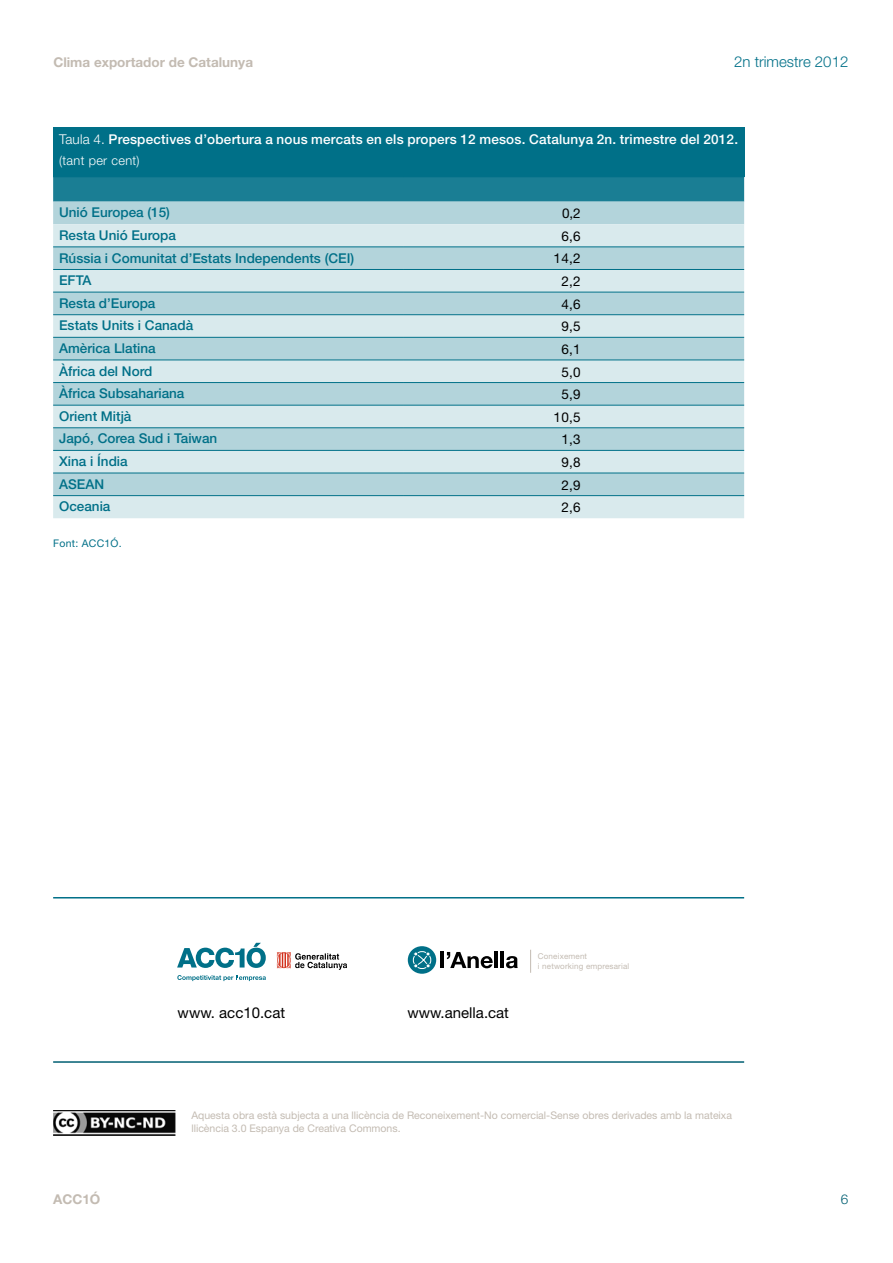
<style>
.page{position:relative;width:893px;height:1263px;background:#fff}
.page>*{position:absolute;margin:0;border:0;box-sizing:border-box;transform-origin:0 0}
.t1{font:15px "Helvetica Neue LT Std";color:#000}
.t2{font:300 15px "Helvetica Neue LT Std";color:#007088}
.t3{font:500 13.5px "Helvetica Neue LT Std";color:#007088}
.t4{font:500 13.5px "Helvetica Neue LT Std";letter-spacing:.015em;color:#fff}
.t5{font:13.5px "Helvetica Neue";color:#000}
.t6{font:700 13.5px "Helvetica Neue";color:#c3bbb2}
.t7{font:300 13.5px "Helvetica Neue";color:#005f72}
.t8{font:300 12.75px "Helvetica Neue";letter-spacing:.025em;color:#fff}
.t9{font:10.5px/12.6px "Helvetica Neue LT Std";color:#c3bbb2}
.t10{font:10.5px "Helvetica Neue";letter-spacing:.025em;color:#007088}
.t11{font:8.1px/9.6px "Helvetica Neue";letter-spacing:.02em;color:#c3bbb2}
.s1{font-family:"Helvetica Neue";font-weight:300}
</style>
<div class="page">
<img style="left:53px;top:1110px;width:123px;height:25px">
<hr style="left:53px;top:897px;width:691px;height:1px;background:#007088">
<hr style="left:53px;top:1061px;width:691px;height:2px;background:#005f72">
<svg style="left:177px;top:943px;width:89px;height:25px"></svg>
<svg style="left:177px;top:975px;width:89px;height:6px"></svg>
<svg style="left:277px;top:952px;width:70px;height:18px"></svg>
<svg style="left:530px;top:950px;width:1px;height:23px"></svg>
<div style="left:408px;top:946px;width:28px;height:28px;background:#007088;border-radius:50%"></div>
<svg style="left:412px;top:951px;width:20px;height:18px"></svg>
<hr style="left:441px;top:952px;width:3px;height:16px;background:#000">
<svg style="left:447px;top:952px;width:46px;height:16px"></svg>
<hr style="left:495px;top:952px;width:3px;height:16px;background:#000">
<hr style="left:501px;top:952px;width:3px;height:16px;background:#000">
<svg style="left:506px;top:956px;width:12px;height:12px"></svg>
<div style="left:53px;top:128px;width:691px;height:49px;background:#007088"></div>
<div style="left:53px;top:178px;width:691px;height:24px;background:#1a7e94"></div>
<div style="left:53px;top:202px;width:691px;height:22px;background:#b3d4db"></div>
<svg style="left:53px;top:224px;width:691px;height:294px;fill:#d9eaed"></svg>
<hr style="left:53px;top:177px;width:351px;height:1px;background:#007088">
<hr style="left:404px;top:177px;width:340px;height:1px;background:#007088">
<hr style="left:53px;top:246px;width:351px;height:1px;background:#007088">
<hr style="left:404px;top:246px;width:340px;height:1px;background:#007088">
<hr style="left:53px;top:269px;width:351px;height:1px;background:#007088">
<hr style="left:404px;top:269px;width:340px;height:1px;background:#007088">
<hr style="left:53px;top:292px;width:351px;height:1px;background:#007088">
<hr style="left:404px;top:292px;width:340px;height:1px;background:#007088">
<hr style="left:53px;top:314px;width:351px;height:1px;background:#007088">
<hr style="left:404px;top:314px;width:340px;height:1px;background:#007088">
<hr style="left:53px;top:337px;width:351px;height:1px;background:#007088">
<hr style="left:404px;top:337px;width:340px;height:1px;background:#007088">
<hr style="left:53px;top:360px;width:351px;height:1px;background:#007088">
<hr style="left:404px;top:360px;width:340px;height:1px;background:#007088">
<hr style="left:53px;top:382px;width:351px;height:1px;background:#007088">
<hr style="left:404px;top:382px;width:340px;height:1px;background:#007088">
<hr style="left:53px;top:405px;width:351px;height:1px;background:#007088">
<hr style="left:404px;top:405px;width:340px;height:1px;background:#007088">
<hr style="left:53px;top:427px;width:351px;height:1px;background:#007088">
<hr style="left:404px;top:427px;width:340px;height:1px;background:#007088">
<hr style="left:53px;top:450px;width:351px;height:1px;background:#007088">
<hr style="left:404px;top:450px;width:340px;height:1px;background:#007088">
<hr style="left:53px;top:473px;width:351px;height:1px;background:#007088">
<hr style="left:404px;top:473px;width:340px;height:1px;background:#007088">
<hr style="left:53px;top:495px;width:351px;height:1px;background:#007088">
<hr style="left:404px;top:495px;width:340px;height:1px;background:#007088">
<p class="t6" style="left:53px;top:54px;width:201px">Clima exportador de Catalunya</p>
<p class="t2" style="left:734px;top:53px;width:116px">2n trimestre 2012</p>
<p class="t4" style="left:59px;top:131px;width:680px"><span class="s1">Taula 4.</span> Prespectives d’obertura a nous mercats en els propers 12 mesos. Catalunya 2n. trimestre del 2012.</p>
<p class="t8" style="left:59px;top:153px;width:82px">(tant per cent)</p>
<p class="t3" style="left:59px;top:204px;width:112px">Unió Europea (15)</p>
<p class="t5" style="left:562px;top:205px;width:20px">0,2</p>
<p class="t3" style="left:59px;top:227px;width:118px">Resta Unió Europa</p>
<p class="t5" style="left:561px;top:228px;width:21px">6,6</p>
<p class="t3" style="left:59px;top:250px;width:297px">Rússia i Comunitat d’Estats Independents (CEI)</p>
<p class="t5" style="left:553px;top:251px;width:29px">14,2</p>
<p class="t3" style="left:59px;top:272px;width:34px">EFTA</p>
<p class="t5" style="left:561px;top:273px;width:21px">2,2</p>
<p class="t3" style="left:59px;top:295px;width:98px">Resta d’Europa</p>
<p class="t5" style="left:561px;top:296px;width:21px">4,6</p>
<p class="t3" style="left:59px;top:317px;width:136px">Estats Units i Canadà</p>
<p class="t5" style="left:561px;top:318px;width:21px">9,5</p>
<p class="t3" style="left:59px;top:340px;width:98px">Amèrica Llatina</p>
<p class="t5" style="left:561px;top:341px;width:21px">6,1</p>
<p class="t3" style="left:59px;top:363px;width:95px">Àfrica del Nord</p>
<p class="t5" style="left:561px;top:364px;width:21px">5,0</p>
<p class="t3" style="left:59px;top:385px;width:127px">Àfrica Subsahariana</p>
<p class="t5" style="left:561px;top:386px;width:21px">5,9</p>
<p class="t3" style="left:59px;top:408px;width:74px">Orient Mitjà</p>
<p class="t5" style="left:553px;top:409px;width:29px">10,5</p>
<p class="t3" style="left:59px;top:431px;width:160px">Japó, Corea Sud i Taiwan</p>
<p class="t5" style="left:561px;top:432px;width:21px">1,3</p>
<p class="t3" style="left:59px;top:453px;width:70px">Xina i Índia</p>
<p class="t5" style="left:561px;top:454px;width:21px">9,8</p>
<p class="t3" style="left:59px;top:476px;width:47px">ASEAN</p>
<p class="t5" style="left:561px;top:477px;width:21px">2,9</p>
<p class="t3" style="left:59px;top:498px;width:53px">Oceania</p>
<p class="t5" style="left:561px;top:499px;width:21px">2,6</p>
<p class="t10" style="left:53px;top:537px;width:70px">Font: ACC1Ó.</p>
<p class="t1" style="left:178px;top:1004px;width:109px">www. acc10.cat</p>
<p class="t1" style="left:407px;top:1004px;width:103px">www.anella.cat</p>
<p class="t11" style="left:538px;top:951px;width:93px">Coneixement<br>i networking empresarial</p>
<p class="t9" style="left:191px;top:1109px;width:542px">Aquesta obra està subjecta a una llicència de Reconeixement-No comercial-Sense obres derivades amb la mateixa llicència 3.0 Espanya de Creativa Commons.</p>
<p class="t6" style="left:53px;top:1190px;width:49px">ACC1Ó</p>
<p class="t7" style="left:841px;top:1191px;width:9px">6</p>
</div>
